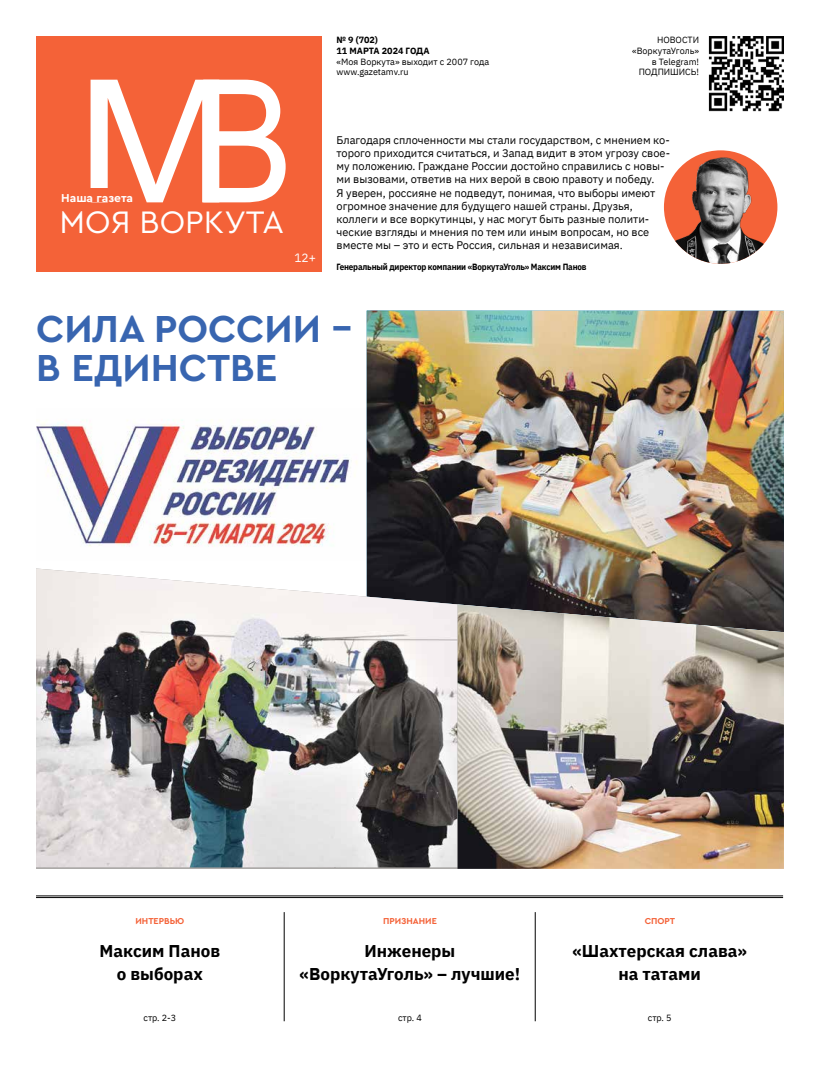
<style>
.page{position:relative;width:820px;height:1078px;background:#fff}
.page>*{position:absolute;margin:0;border:0;box-sizing:border-box;transform-origin:0 0}
.t1{font:700 39.4px/39.4px "Cera Pro";color:#3865b0}
.t2{font:32.5px "Cera Pro";color:#fff}
.t3{font:700 17px/23px "IBM Plex Sans";color:#000;text-align:center}
.t4{font:700 12px "Cera Pro";color:#fff}
.t5{font:12px "IBM Plex Sans";color:#fff}
.t6{font:11px/13.2px "IBM Plex Sans";color:#000}
.t7{font:9px/10.8px "IBM Plex Sans";color:#000;text-align:right}
.t8{font:700 9px "IBM Plex Sans";letter-spacing:-.02em;color:#000;scale:.9 1}
.t9{font:700 9px/10.8px "IBM Plex Sans";color:#000}
.t10{font:700 9px "Cera Pro";color:#f46238}
</style>
<div class="page">
<div style="left:36px;top:36px;width:286px;height:235px;background:#f46238"></div>
<svg style="left:90px;top:80px;width:195px;height:122px"></svg>
<div style="left:36px;top:188px;width:81px;height:14px;background:#f46238"></div>
<img style="left:708px;top:36px;width:75px;height:76px">
<img style="left:663px;top:150px;width:114px;height:114px;border-radius:57px">
<hr style="left:36px;top:895px;width:746px;height:1px;background:#000">
<hr style="left:36px;top:897px;width:746px;height:1px;background:#000">
<hr style="left:284px;top:911px;width:1px;height:109px;background:#000">
<hr style="left:534px;top:911px;width:1px;height:109px;background:#000">
<img style="left:36px;top:420px;width:321px;height:127px">
<img style="left:366px;top:310px;width:417px;height:294px">
<img style="left:457px;top:604px;width:326px;height:264px">
<img style="left:36px;top:568px;width:421px;height:299px">
<p class="t9" style="left:336px;top:34px;width:95px">№ 9 (702)<br>11 МАРТА 2024 ГОДА</p>
<p class="t7" style="left:336px;top:55px;width:154px;text-align:left">«Моя Воркута» выходит с 2007 года www.gazetamv.ru</p>
<p class="t7" style="left:632px;top:34px;width:68px">НОВОСТИ «ВоркутаУголь» в Telegram!<br>ПОДПИШИСЬ!</p>
<p class="t4" style="left:61px;top:190px;width:73px">Наша газета</p>
<h2 class="t2" style="left:60px;top:200px;width:226px">МОЯ ВОРКУТА</h2>
<p class="t5" style="left:294px;top:248px;width:23px">12+</p>
<p class="t6" style="left:336px;top:132px;width:335px">Благодаря сплоченности мы стали государством, с мнением ко&shy;торого приходится считаться, и Запад видит в этом угрозу свое&shy;му положению. Граждане России достойно справились с новы&shy;ми вызовами, ответив на них верой в свою правоту и победу.<br>Я уверен, россияне не подведут, понимая, что выборы имеют огромное значение для будущего нашей страны. Друзья, коллеги и все воркутинцы, у нас могут быть разные полити&shy;ческие взгляды и мнения по тем или иным вопросам, но все вместе мы – это и есть Россия, сильная и независимая.</p>
<p class="t8" style="left:336px;top:260px;width:279px">Генеральный директор компании «ВоркутаУголь» Максим Панов</p>
<h1 class="t1" style="left:36px;top:307px;width:317px">СИЛА РОССИИ –<br>В ЕДИНСТВЕ</h1>
<p class="t10" style="left:135px;top:915px;width:50px">ИНТЕРВЬЮ</p>
<p class="t10" style="left:383px;top:915px;width:55px">ПРИЗНАНИЕ</p>
<p class="t10" style="left:644px;top:915px;width:32px">СПОРТ</p>
<h3 class="t3" style="left:99px;top:937px;width:122px">Максим Панов о выборах</h3>
<h3 class="t3" style="left:299px;top:937px;width:222px">Инженеры «ВоркутаУголь» – лучшие!</h3>
<h3 class="t3" style="left:572px;top:937px;width:176px">«Шахтерская слава» на татами</h3>
<p class="t7" style="left:143px;top:1010px;width:34px">стр. 2-3</p>
<p class="t7" style="left:398px;top:1010px;width:25px">стр. 4</p>
<p class="t7" style="left:647px;top:1010px;width:25px">стр. 5</p>
</div>
